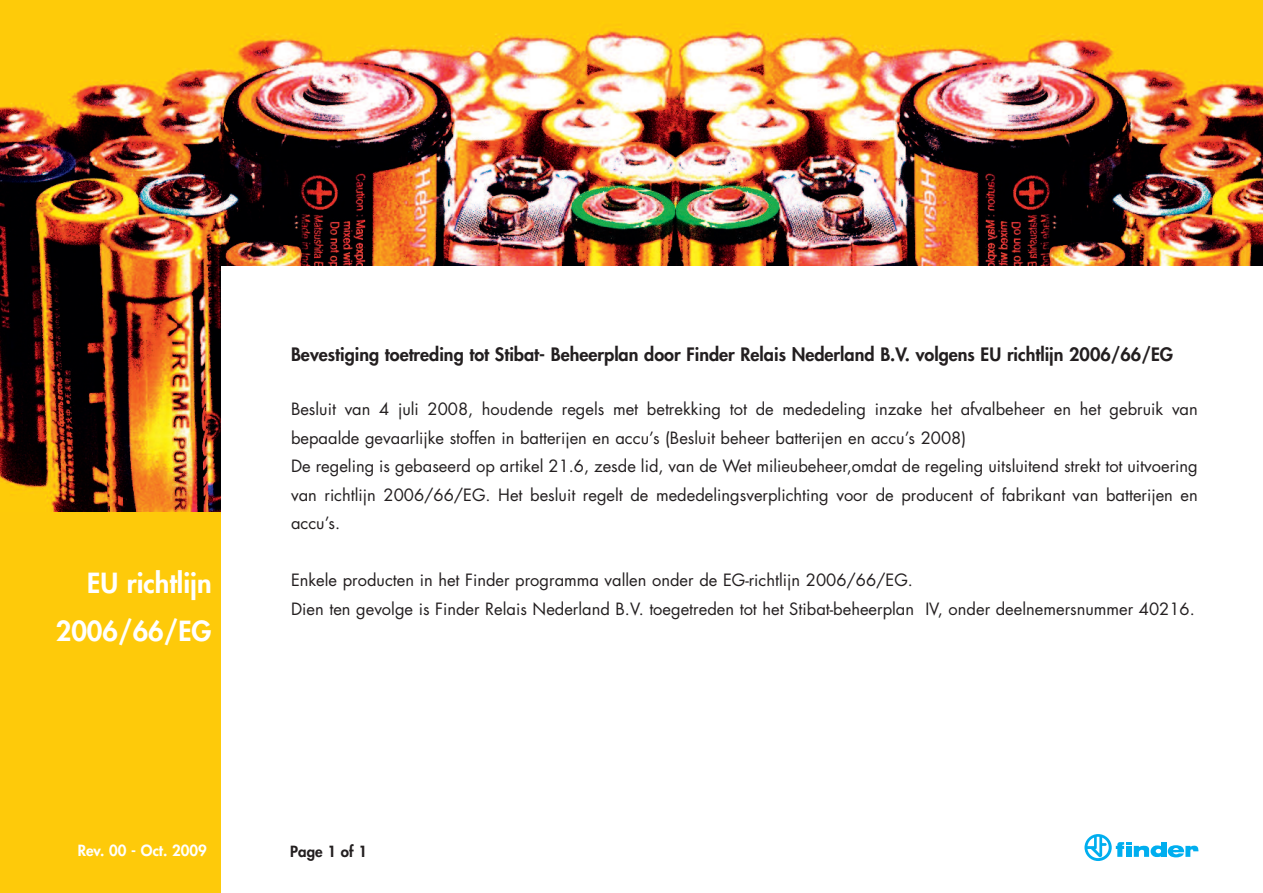
<style>
.page{position:relative;width:1263px;height:893px;background:#feca0a}
.page>*{position:absolute;margin:0;border:0;box-sizing:border-box;transform-origin:0 0}
.t1{font:800 27px/48px "Futura Std";color:#fff;text-align:right}
.t2{font:800 18px "Futura Std";color:#231f20}
.t3{font:16.5px/28.5px "Futura Std";color:#231f20}
.t4{font:800 15px "Futura Std";color:#fff}
.t5{font:800 15px "Futura Std";color:#231f20}
</style>
<div class="page">
<img style="left:0;top:31px;width:1263px;height:480px">
<div style="left:221px;top:267px;width:1042px;height:626px;background:#fff"></div>
<svg style="left:1084px;top:834px;width:114px;height:27px"></svg>
<h1 class="t1" style="left:56px;top:561px;width:157px">EU richtlijn<br>2006/66/EG</h1>
<p class="t4" style="left:78px;top:843px;width:131px">Rev. 00 - Oct. 2009</p>
<p class="t2" style="left:291px;top:345px;width:884px">Bevestiging toetreding tot Stibat- Beheerplan door Finder Relais Nederland B.V. volgens EU richtlijn 2006/66/EG</p>
<p class="t3" style="left:291px;top:396px;width:908px">Besluit van 4 juli 2008, houdende regels met betrekking tot de mededeling inzake het afvalbeheer en het gebruik van bepaalde gevaarlijke stoffen in batterijen en accu’s (Besluit beheer batterijen en accu’s 2008)<br>De regeling is gebaseerd op artikel 21.6, zesde lid, van de Wet milieubeheer,omdat de regeling uitsluitend strekt tot uitvoering van richtlijn 2006/66/EG. Het besluit regelt de mededelingsverplichting voor de producent of fabrikant van batterijen en accu’s.</p>
<p class="t3" style="left:291px;top:567px;width:905px">Enkele producten in het Finder programma vallen onder de EG-richtlijn 2006/66/EG.<br>Dien ten gevolge is Finder Relais Nederland B.V. toegetreden tot het Stibat-beheerplan IV, onder deelnemersnummer 40216.</p>
<p class="t5" style="left:290px;top:844px;width:78px">Page 1 of 1</p>
</div>
